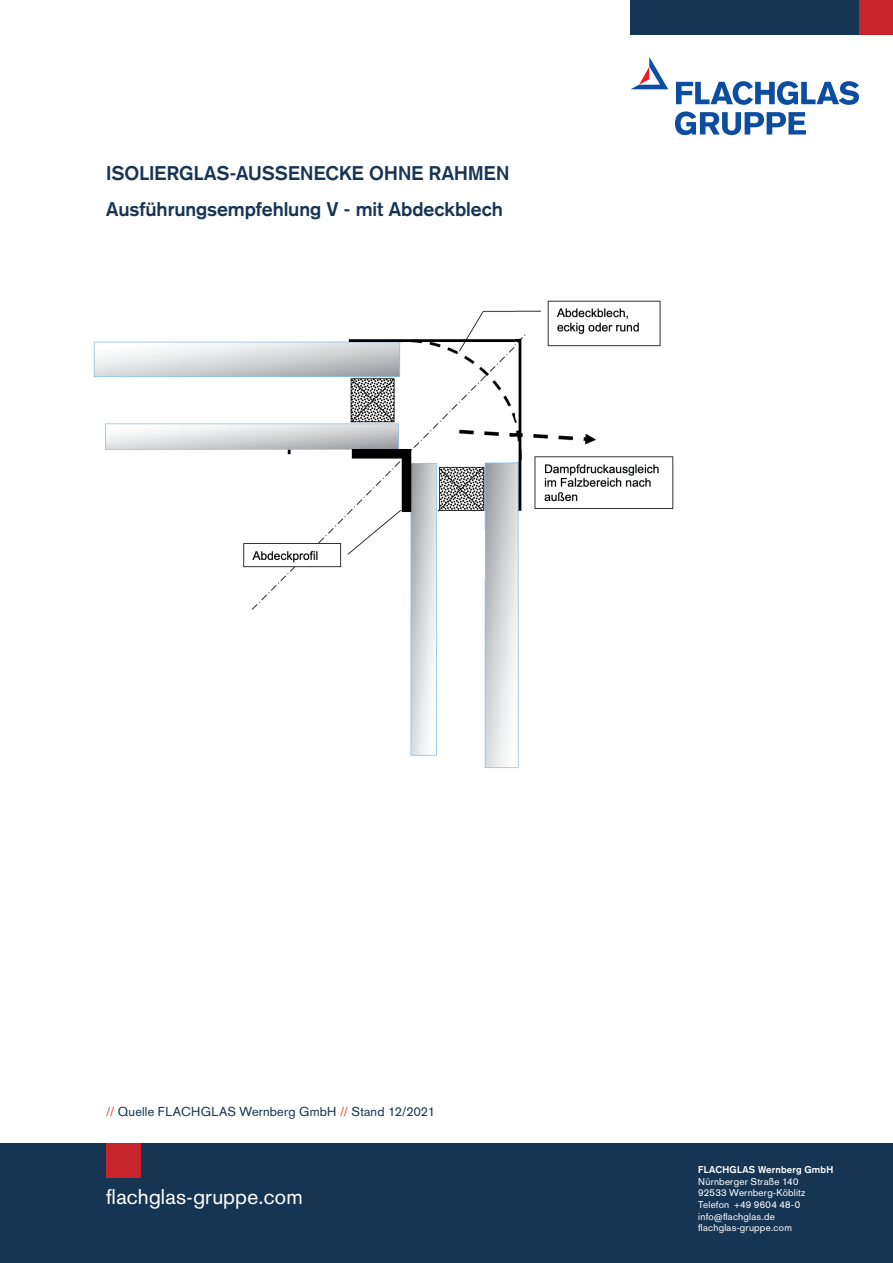
<style>
.page{position:relative;width:893px;height:1263px;background:#fff}
.page>*{position:absolute;margin:0;border:0;box-sizing:border-box;transform-origin:0 0}
.t1{font:21px "Basic Commercial LT Std";letter-spacing:.01em;color:#fff}
.t2{font:700 19.5px/36px "Basic Commercial LT Std";color:#163553}
.t3{font:12.75px "Basic Commercial LT Std";letter-spacing:.015em;color:#163553}
.t4{font:9.75px/11.7px "Basic Commercial LT Std";letter-spacing:.02em;color:#fff}
.t5{font:700 9.75px "Basic Commercial LT Std";letter-spacing:.025em;color:#fff}
.s1{color:#ef4d35}
</style>
<div class="page">
<div style="left:0;top:1143px;width:893px;height:120px;background:#163553"></div>
<div style="left:631px;top:0;width:262px;height:34px;background:#163553"></div>
<div style="left:859px;top:0;width:34px;height:34px;background:#c8242b"></div>
<div style="left:106px;top:1143px;width:34px;height:34px;background:#c8242b"></div>
<svg style="left:676px;top:81px;width:183px;height:24px"></svg>
<svg style="left:675px;top:111px;width:131px;height:24px"></svg>
<svg style="left:631px;top:57px;width:37px;height:32px"></svg>
<img style="left:93px;top:300px;width:581px;height:469px">
<h2 class="t2" style="left:106px;top:155px;width:405px">ISOLIERGLAS-AUSSENECKE OHNE RAHMEN<br>Ausführungsempfehlung V - mit Abdeckblech</h2>
<h3 class="t3" style="left:106px;top:1104px;width:330px"><span class="s1">//</span> Quelle FLACHGLAS Wernberg GmbH <span class="s1">//</span> Stand 12/2021</h3>
<h1 class="t1" style="left:106px;top:1184px;width:198px">flachglas-gruppe.com</h1>
<p class="t5" style="left:698px;top:1164px;width:137px">FLACHGLAS Wernberg GmbH</p>
<p class="t4" style="left:698px;top:1175px;width:109px">Nürnberger Straße 140<br>92533 Wernberg-Köblitz<br>Telefon +49 9604 48-0 info@flachglas.de flachglas-gruppe.com</p>
</div>
